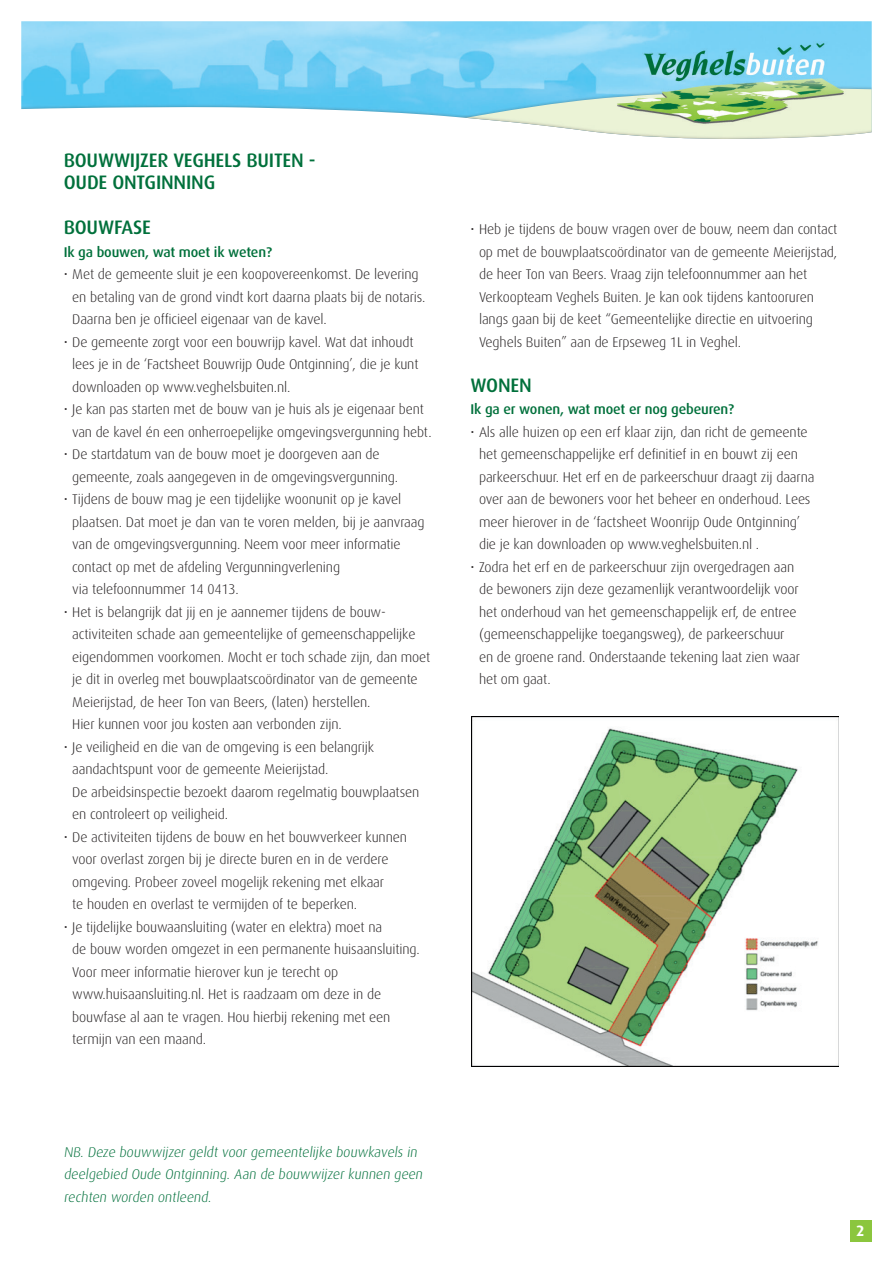
<style>
.page{position:relative;width:893px;height:1263px;background:#fff}
.page>*{position:absolute;margin:0;border:0;box-sizing:border-box;transform-origin:0 0}
.t1{font:500 19.5px/22.5px "Dax";letter-spacing:-.01em;color:#00703b}
.t2{font:700 15px "Dax";color:#fff}
.t3{font:300 14.1px/22.5px "Dax";letter-spacing:-.01em;color:#231f20}
.t4{font:300 14.1px/22.5px "Dax";color:#00703b}
.t5{font:500 14.1px "Dax";letter-spacing:-.01em;color:#00703b}
</style>
<div class="page">
<div style="left:850px;top:1220px;width:22px;height:22px;background:#8bc63e"></div>
<img style="left:21px;top:21px;width:851px;height:88px">
<img style="left:466px;top:89px;width:406px;height:50px">
<img style="left:131px;top:107px;width:740px;height:25px">
<img style="left:472px;top:716px;width:367px;height:351px">
<h1 class="t1" style="left:64px;top:149px;width:253px">BOUWWIJZER VEGHELS BUITEN -<br>OUDE ONTGINNING</h1>
<h1 class="t1" style="left:64px;top:216px;width:89px">BOUWFASE</h1>
<p class="t5" style="left:64px;top:244px;width:210px">Ik ga bouwen, wat moet ik weten?</p>
<p class="t3" style="left:72px;top:263px;width:355px;text-indent:-9px">• Met de gemeente sluit je een koopovereenkomst. De levering en betaling van de grond vindt kort daarna plaats bij de notaris.<br>Daarna ben je officieel eigenaar van de kavel.</p>
<p class="t3" style="left:72px;top:331px;width:348px;text-indent:-9px">• De gemeente zorgt voor een bouwrijp kavel. Wat dat inhoudt lees je in de ‘Factsheet Bouwrijp Oude Ontginning’, die je kunt downloaden op www.veghelsbuiten.nl.</p>
<p class="t3" style="left:72px;top:398px;width:361px;text-indent:-8px">• Je kan pas starten met de bouw van je huis als je eigenaar bent van de kavel én een onherroepelijke omgevingsvergunning hebt.</p>
<p class="t3" style="left:72px;top:443px;width:327px;text-indent:-9px">• De startdatum van de bouw moet je doorgeven aan de gemeente, zoals aangegeven in de omgevingsvergunning.</p>
<p class="t3" style="left:72px;top:488px;width:354px;text-indent:-9px">• Tijdens de bouw mag je een tijdelijke woonunit op je kavel plaatsen. Dat moet je dan van te voren melden, bij je aanvraag van de omgevingsvergunning. Neem voor meer informatie contact op met de afdeling Vergunningverlening<br>via telefoonnummer 14 0413.</p>
<p class="t3" style="left:72px;top:601px;width:360px;text-indent:-9px">• Het is belangrijk dat jij en je aannemer tijdens de bouw&shy;activiteiten schade aan gemeentelijke of gemeenschappelijke eigendommen voorkomen. Mocht er toch schade zijn, dan moet je dit in overleg met bouwplaatscoördinator van de gemeente Meierijstad, de heer Ton van Beers, (laten) herstellen.<br>Hier kunnen voor jou kosten aan verbonden zijn.</p>
<p class="t3" style="left:72px;top:736px;width:349px;text-indent:-9px">• Je veiligheid en die van de omgeving is een belangrijk aandachtspunt voor de gemeente Meierijstad.<br>De arbeidsinspectie bezoekt daarom regelmatig bouwplaatsen en controleert op veiligheid.</p>
<p class="t3" style="left:72px;top:826px;width:336px;text-indent:-9px">• De activiteiten tijdens de bouw en het bouwverkeer kunnen voor overlast zorgen bij je directe buren en in de verdere omgeving. Probeer zoveel mogelijk rekening met elkaar<br>te houden en overlast te vermijden of te beperken.</p>
<p class="t3" style="left:72px;top:916px;width:349px;text-indent:-9px">• Je tijdelijke bouwaansluiting (water en elektra) moet na<br>de bouw worden omgezet in een permanente huisaansluiting.<br>Voor meer informatie hierover kun je terecht op www.huisaansluiting.nl. Het is raadzaam om deze in de bouwfase al aan te vragen. Hou hierbij rekening met een termijn van een maand.</p>
<p class="t4" style="left:64px;top:1141px;width:362px">NB. Deze bouwwijzer geldt voor gemeentelijke bouwkavels in deelgebied Oude Ontginning. Aan de bouwwijzer kunnen geen rechten worden ontleend.</p>
<p class="t3" style="left:479px;top:218px;width:360px;text-indent:-9px">• Heb je tijdens de bouw vragen over de bouw, neem dan contact op met de bouwplaatscoördinator van de gemeente Meierijstad, de heer Ton van Beers. Vraag zijn telefoonnummer aan het Verkoopteam Veghels Buiten. Je kan ook tijdens kantooruren langs gaan bij de keet “Gemeentelijke directie en uitvoering Veghels Buiten” aan de Erpseweg 1L in Veghel.</p>
<h1 class="t1" style="left:470px;top:374px;width:63px">WONEN</h1>
<p class="t5" style="left:470px;top:401px;width:265px">Ik ga er wonen, wat moet er nog gebeuren?</p>
<p class="t3" style="left:479px;top:421px;width:337px;text-indent:-9px">• Als alle huizen op een erf klaar zijn, dan richt de gemeente het gemeenschappelijke erf definitief in en bouwt zij een parkeerschuur. Het erf en de parkeerschuur draagt zij daarna over aan de bewoners voor het beheer en onderhoud. Lees meer hierover in de ‘factsheet Woonrijp Oude Ontginning’ die je kan downloaden op www.veghelsbuiten.nl .</p>
<p class="t3" style="left:479px;top:556px;width:323px;text-indent:-9px">• Zodra het erf en de parkeerschuur zijn overgedragen aan de bewoners zijn deze gezamenlijk verantwoordelijk voor het onderhoud van het gemeenschappelijk erf, de entree (gemeenschappelijke toegangsweg), de parkeerschuur en de groene rand. Onderstaande tekening laat zien waar het om gaat.</p>
<p class="t2" style="left:856px;top:1222px;width:10px">2</p>
</div>
